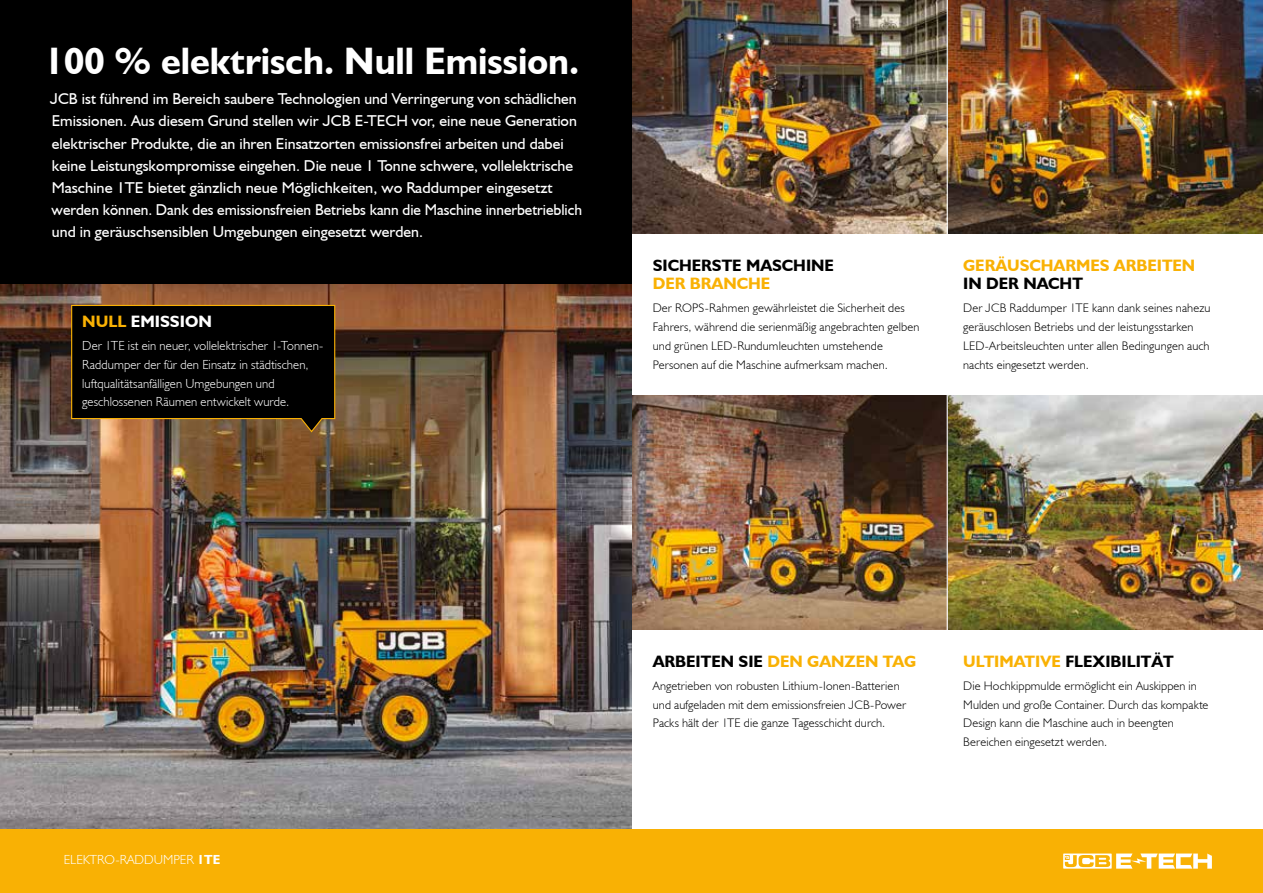
<style>
.page{position:relative;width:1263px;height:893px;background:#fff}
.page>*{position:absolute;margin:0;border:0;box-sizing:border-box;transform-origin:0 0}
.t1{font:700 38.25px "JCB Euro";color:#fff}
.t2{font:700 16.5px "JCB Euro";color:#f9b104}
.t3{font:700 16.5px "JCB Euro";color:#000}
.t4{font:700 16.5px "JCB Euro";color:#fff}
.t5{font:15.75px/22.2px "JCB Euro Roman";color:#fff}
.t6{font:300 13.2px/18.8px "JCB Euro";letter-spacing:.01em;color:#fff}
.t7{font:300 12.3px/18.8px "JCB Euro";letter-spacing:.01em;color:#000}
.s1{color:#f9b104}
.s2{font-weight:700}
.s3{color:#000}
</style>
<div class="page">
<img style="left:948px;top:0;width:315px;height:234px">
<img style="left:948px;top:395px;width:315px;height:234px">
<img style="left:631px;top:0;width:316px;height:234px">
<img style="left:631px;top:395px;width:316px;height:234px">
<div style="left:0;top:0;width:631px;height:627px;background:#000"></div>
<img style="left:0;top:285px;width:631px;height:544px">
<svg style="left:71px;top:304px;width:265px;height:129px"></svg>
<div style="left:0;top:829px;width:1263px;height:64px;background:#f9b104"></div>
<svg style="left:1063px;top:853px;width:149px;height:16px"></svg>
<h1 class="t1" style="left:44px;top:37px;width:537px">100 % elektrisch. Null Emission.</h1>
<p class="t5" style="left:50px;top:88px;width:534px">JCB ist führend im Bereich saubere Technologien und Verringerung von schädlichen Emissionen. Aus diesem Grund stellen wir JCB E‑TECH vor, eine neue Generation elektrischer Produkte, die an ihren Einsatzorten emissionsfrei arbeiten und dabei keine Leistungskompromisse eingehen. Die neue 1 Tonne schwere, vollelektrische Maschine 1TE bietet gänzlich neue Möglichkeiten, wo Raddumper eingesetzt werden können. Dank des emissionsfreien Betriebs kann die Maschine innerbetrieblich und in geräuschsensiblen Umgebungen eingesetzt werden.</p>
<h2 class="t4" style="left:82px;top:311px;width:131px"><span class="s1">NULL</span> EMISSION</h2>
<p class="t6" style="left:82px;top:336px;width:243px">Der 1TE ist ein neuer, vollelektrischer 1‑Tonnen-Raddumper der für den Einsatz in städtischen, luftqualitätsanfälligen Umgebungen und geschlossenen Räumen entwickelt wurde.</p>
<h2 class="t3" style="left:653px;top:255px;width:183px">SICHERSTE MASCHINE</h2>
<h2 class="t2" style="left:653px;top:274px;width:119px">DER BRANCHE</h2>
<p class="t7" style="left:653px;top:299px;width:268px">Der ROPS-Rahmen gewährleistet die Sicherheit des Fahrers, während die serienmäßig angebrachten gelben und grünen LED-Rundumleuchten umstehende Personen auf die Maschine aufmerksam machen.</p>
<h2 class="t2" style="left:963px;top:255px;width:234px">GERÄUSCHARMES ARBEITEN</h2>
<h2 class="t3" style="left:963px;top:273px;width:121px">IN DER NACHT</h2>
<p class="t7" style="left:963px;top:299px;width:249px">Der JCB Raddumper 1TE kann dank seines nahezu geräuschlosen Betriebs und der leistungsstarken LED-Arbeitsleuchten unter allen Bedingungen auch nachts eingesetzt werden.</p>
<p class="t6" style="left:64px;top:849px;width:158px">ELEKTRO-RADDUMPER <span class="s2">1TE</span></p>
<h2 class="t2" style="left:653px;top:651px;width:265px"><span class="s3">ARBEITEN SIE</span> DEN GANZEN TAG</h2>
<p class="t7" style="left:653px;top:676px;width:255px">Angetrieben von robusten Lithium-Ionen-Batterien und aufgeladen mit dem emissionsfreien JCB-Power<br>Packs hält der 1TE die ganze Tagesschicht durch.</p>
<h2 class="t3" style="left:963px;top:651px;width:212px"><span class="s1">ULTIMATIVE</span> FLEXIBILITÄT</h2>
<p class="t7" style="left:963px;top:676px;width:247px">Die Hochkippmulde ermöglicht ein Auskippen in Mulden und große Container. Durch das kompakte Design kann die Maschine auch in beengten Bereichen eingesetzt werden.</p>
</div>
